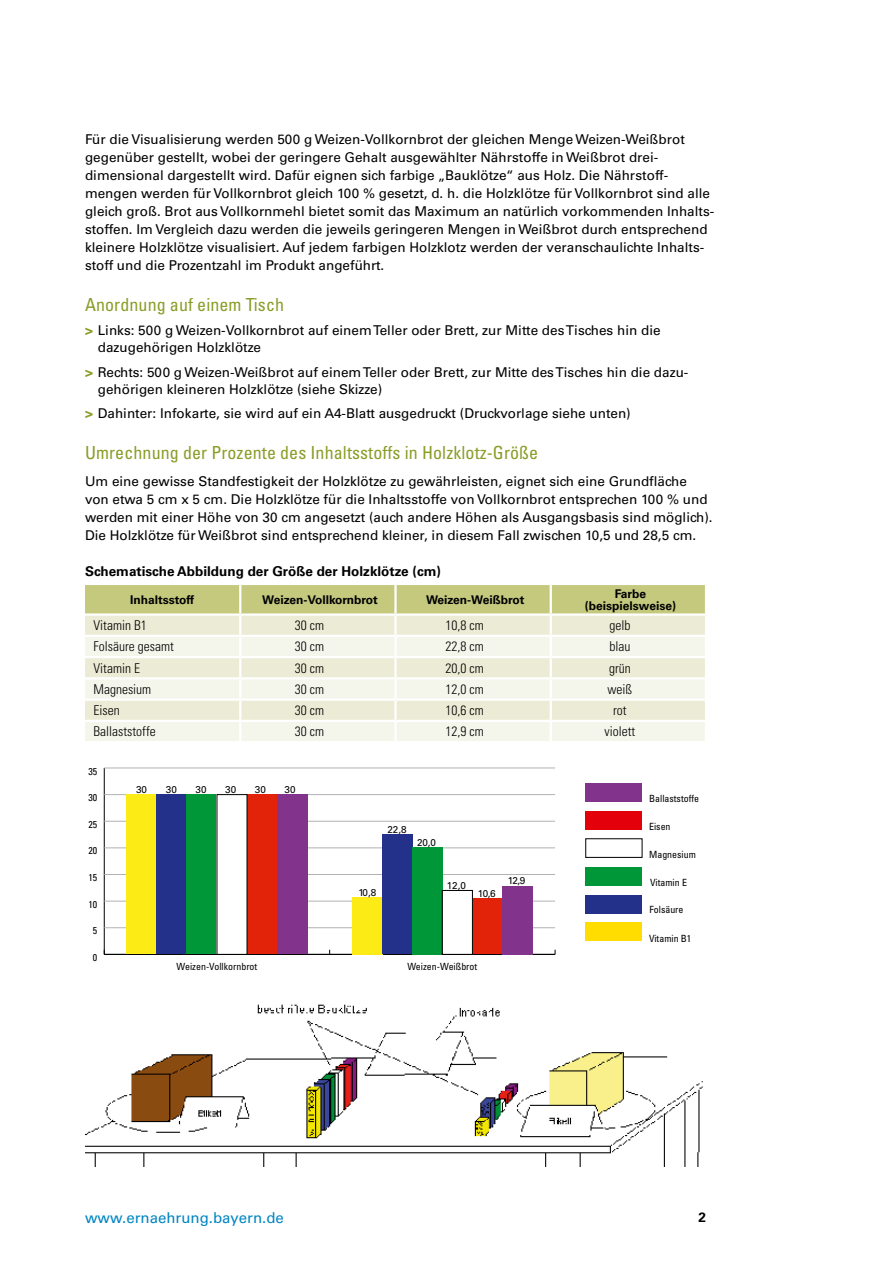
<style>
.page{position:relative;width:893px;height:1263px;background:#fff}
.page>*{position:absolute;margin:0;border:0;box-sizing:border-box;transform-origin:0 0}
.Innenseiten_I_Zwischenhead_gruen{font:condensed 18px "Univers";letter-spacing:.005em;color:#899d27}
.t1{font:15px "Univers";color:#0085c3}
.Innenseiten_I_Fliesstext{font:13.5px/18px "Univers";color:#000}
.Tabelle_T_Tabellentext{font:300 condensed 13.5px "Univers LT Std";color:#000}
.Innenseiten_I_Fliesstext-2{font:700 13.5px "Univers";color:#000}
.Tabelle_T_Kopfzeile{font:700 12px "Univers";color:#000}
.Bild{font:condensed 9.9px "Univers";color:#000}
.Bild-2{font:9.9px "Univers";color:#000}
.s1{font-weight:700;color:#899d27}
</style>
<div class="page">
<hr style="left:104px;top:768px;width:1px;height:186px;background:#000">
<hr style="left:104px;top:954px;width:451px;height:1px;background:#000">
<hr style="left:104px;top:927px;width:451px;height:1px;background:#b1b2b3">
<hr style="left:104px;top:901px;width:451px;height:1px;background:#b1b2b3">
<hr style="left:104px;top:874px;width:451px;height:1px;background:#b1b2b3">
<hr style="left:104px;top:848px;width:451px;height:1px;background:#b1b2b3">
<hr style="left:104px;top:821px;width:451px;height:1px;background:#b1b2b3">
<hr style="left:104px;top:794px;width:451px;height:1px;background:#b1b2b3">
<hr style="left:104px;top:768px;width:451px;height:1px;background:#b1b2b3">
<div style="left:586px;top:923px;width:56px;height:18px;background:#fd0"></div>
<div style="left:127px;top:795px;width:30px;height:159px;background:#fdeb15"></div>
<div style="left:352px;top:897px;width:30px;height:57px;background:#fdeb15"></div>
<div style="left:586px;top:895px;width:56px;height:18px;background:#24318a"></div>
<div style="left:157px;top:795px;width:30px;height:159px;background:#24318a"></div>
<div style="left:382px;top:834px;width:30px;height:120px;background:#24318a"></div>
<div style="left:586px;top:867px;width:56px;height:18px;background:#009738"></div>
<div style="left:187px;top:795px;width:30px;height:159px;background:#009738"></div>
<div style="left:412px;top:847px;width:30px;height:107px;background:#009738"></div>
<div style="left:585px;top:838px;width:57px;height:20px;border:1px solid #000"></div>
<div style="left:586px;top:811px;width:56px;height:18px;background:#e3000b"></div>
<div style="left:247px;top:795px;width:30px;height:159px;background:#e3220a"></div>
<div style="left:472px;top:898px;width:30px;height:56px;background:#e3220a"></div>
<div style="left:586px;top:783px;width:56px;height:18px;background:#82338b"></div>
<div style="left:277px;top:795px;width:30px;height:159px;background:#82338b"></div>
<div style="left:502px;top:886px;width:30px;height:68px;background:#82338b"></div>
<div style="left:217px;top:795px;width:30px;height:159px;background:#fff"></div>
<div style="left:442px;top:890px;width:30px;height:64px;background:#fff"></div>
<div style="left:442px;top:890px;width:31px;height:65px;border:1px solid #000"></div>
<img style="left:85px;top:1004px;width:618px;height:163px">
<svg style="left:85px;top:585px;width:621px;height:156px;background:#e9ebd1"></svg>
<p class="Innenseiten_I_Fliesstext" style="left:85px;top:130px;width:631px">Für die Visualisierung werden 500 g Weizen-Vollkornbrot der gleichen Menge Weizen-Weißbrot gegenüber gestellt, wobei der geringere Gehalt ausgewählter Nährstoffe in Weißbrot drei&shy;dimensional dargestellt wird. Dafür eignen sich farbige „Bauklötze“ aus Holz. Die Nährstoff&shy;mengen werden für Vollkornbrot gleich 100 % gesetzt, d. h. die Holzklötze für Vollkornbrot sind alle gleich groß. Brot aus Vollkornmehl bietet somit das Maximum an natürlich vorkommenden Inhalts&shy;stoffen. Im Vergleich dazu werden die jeweils geringeren Mengen in Weißbrot durch entsprechend kleinere Holzklötze visualisiert. Auf jedem farbigen Holzklotz werden der veranschaulichte Inhalts&shy;stoff und die Prozentzahl im Produkt angeführt.</p>
<h2 class="Innenseiten_I_Zwischenhead_gruen" style="left:85px;top:293px;width:201px">Anordnung auf einem Tisch</h2>
<p class="Innenseiten_I_Fliesstext" style="left:98px;top:322px;width:564px;line-height:17.4px;text-indent:-13px"><span class="s1">&gt;</span> Links: 500 g Weizen-Vollkornbrot auf einem Teller oder Brett, zur Mitte des Tisches hin die dazugehörigen Holzklötze</p>
<p class="Innenseiten_I_Fliesstext" style="left:98px;top:363px;width:592px;line-height:17.4px;text-indent:-13px"><span class="s1">&gt;</span> Rechts: 500 g Weizen-Weißbrot auf einem Teller oder Brett, zur Mitte des Tisches hin die dazu&shy;gehörigen kleineren Holzklötze (siehe Skizze)</p>
<p class="Innenseiten_I_Fliesstext" style="left:85px;top:404px;width:547px"><span class="s1">&gt;</span> Dahinter: Infokarte, sie wird auf ein A4-Blatt ausgedruckt (Druckvorlage siehe unten)</p>
<h2 class="Innenseiten_I_Zwischenhead_gruen" style="left:85px;top:441px;width:455px">Umrechnung der Prozente des Inhaltsstoffs in Holzklotz-Größe</h2>
<p class="Innenseiten_I_Fliesstext" style="left:85px;top:472px;width:629px">Um eine gewisse Standfestigkeit der Holzklötze zu gewährleisten, eignet sich eine Grundfläche von etwa 5 cm x 5 cm. Die Holzklötze für die Inhaltsstoffe von Vollkornbrot entsprechen 100 % und werden mit einer Höhe von 30 cm angesetzt (auch andere Höhen als Ausgangsbasis sind möglich).<br>Die Holzklötze für Weißbrot sind entsprechend kleiner, in diesem Fall zwischen 10,5 und 28,5 cm.</p>
<p class="Innenseiten_I_Fliesstext-2" style="left:85px;top:563px;width:357px">Schematische Abbildung der Größe der Holzklötze (cm)</p>
<p class="Tabelle_T_Kopfzeile" style="left:130px;top:593px;width:66px">Inhaltsstoff</p>
<p class="Tabelle_T_Kopfzeile" style="left:262px;top:593px;width:117px">Weizen-Vollkornbrot</p>
<p class="Tabelle_T_Kopfzeile" style="left:426px;top:593px;width:100px">Weizen-Weißbrot</p>
<p class="Tabelle_T_Kopfzeile" style="left:615px;top:587px;width:33px">Farbe</p>
<p class="Tabelle_T_Kopfzeile" style="left:585px;top:599px;width:93px">(beispielsweise)</p>
<p class="Tabelle_T_Tabellentext" style="left:94px;top:617px;width:55px">Vitamin B1</p>
<p class="Tabelle_T_Tabellentext" style="left:295px;top:617px;width:31px">30 cm</p>
<p class="Tabelle_T_Tabellentext" style="left:445px;top:617px;width:40px">10,8 cm</p>
<p class="Tabelle_T_Tabellentext" style="left:609px;top:617px;width:22px">gelb</p>
<p class="Tabelle_T_Tabellentext" style="left:94px;top:638px;width:82px">Folsäure gesamt</p>
<p class="Tabelle_T_Tabellentext" style="left:295px;top:638px;width:31px">30 cm</p>
<p class="Tabelle_T_Tabellentext" style="left:445px;top:638px;width:40px">22,8 cm</p>
<p class="Tabelle_T_Tabellentext" style="left:609px;top:638px;width:22px">blau</p>
<p class="Tabelle_T_Tabellentext" style="left:94px;top:660px;width:48px">Vitamin E</p>
<p class="Tabelle_T_Tabellentext" style="left:295px;top:660px;width:31px">30 cm</p>
<p class="Tabelle_T_Tabellentext" style="left:445px;top:660px;width:40px">20,0 cm</p>
<p class="Tabelle_T_Tabellentext" style="left:609px;top:660px;width:23px">grün</p>
<p class="Tabelle_T_Tabellentext" style="left:94px;top:681px;width:59px">Magnesium</p>
<p class="Tabelle_T_Tabellentext" style="left:295px;top:681px;width:31px">30 cm</p>
<p class="Tabelle_T_Tabellentext" style="left:445px;top:681px;width:40px">12,0 cm</p>
<p class="Tabelle_T_Tabellentext" style="left:607px;top:681px;width:26px">weiß</p>
<p class="Tabelle_T_Tabellentext" style="left:94px;top:702px;width:28px">Eisen</p>
<p class="Tabelle_T_Tabellentext" style="left:295px;top:702px;width:31px">30 cm</p>
<p class="Tabelle_T_Tabellentext" style="left:445px;top:702px;width:40px">10,6 cm</p>
<p class="Tabelle_T_Tabellentext" style="left:613px;top:702px;width:15px">rot</p>
<p class="Tabelle_T_Tabellentext" style="left:94px;top:723px;width:64px">Ballaststoffe</p>
<p class="Tabelle_T_Tabellentext" style="left:295px;top:723px;width:31px">30 cm</p>
<p class="Tabelle_T_Tabellentext" style="left:445px;top:723px;width:40px">12,9 cm</p>
<p class="Tabelle_T_Tabellentext" style="left:604px;top:723px;width:32px">violett</p>
<p class="Bild" style="left:88px;top:765px;width:10px">35</p>
<p class="Bild" style="left:88px;top:791px;width:10px">30</p>
<p class="Bild" style="left:88px;top:818px;width:10px">25</p>
<p class="Bild" style="left:88px;top:845px;width:10px">20</p>
<p class="Bild" style="left:88px;top:871px;width:10px">15</p>
<p class="Bild" style="left:88px;top:898px;width:10px">10</p>
<p class="Bild" style="left:93px;top:924px;width:6px">5</p>
<p class="Bild" style="left:93px;top:951px;width:6px">0</p>
<p class="Bild-2" style="left:136px;top:783px;width:13px">30</p>
<p class="Bild-2" style="left:166px;top:783px;width:13px">30</p>
<p class="Bild-2" style="left:196px;top:783px;width:13px">30</p>
<p class="Bild-2" style="left:225px;top:783px;width:13px">30</p>
<p class="Bild-2" style="left:255px;top:783px;width:13px">30</p>
<p class="Bild-2" style="left:285px;top:783px;width:13px">30</p>
<p class="Bild-2" style="left:387px;top:824px;width:21px">22,8</p>
<p class="Bild-2" style="left:417px;top:837px;width:20px">20,0</p>
<p class="Bild-2" style="left:358px;top:886px;width:19px">10,8</p>
<p class="Bild-2" style="left:447px;top:879px;width:21px">12,0</p>
<p class="Bild-2" style="left:478px;top:888px;width:19px">10,6</p>
<p class="Bild-2" style="left:508px;top:874px;width:19px">12,9</p>
<p class="Bild" style="left:177px;top:961px;width:82px">Weizen-Vollkornbrot</p>
<p class="Bild" style="left:407px;top:961px;width:71px">Weizen-Weißbrot</p>
<p class="Bild" style="left:649px;top:792px;width:52px">Ballaststoffe</p>
<p class="Bild" style="left:649px;top:820px;width:23px">Eisen</p>
<p class="Bild" style="left:649px;top:848px;width:48px">Magnesium</p>
<p class="Bild" style="left:650px;top:876px;width:38px">Vitamin E</p>
<p class="Bild" style="left:649px;top:903px;width:36px">Folsäure</p>
<p class="Bild" style="left:649px;top:932px;width:44px">Vitamin B1</p>
<p class="t1" style="left:85px;top:1209px;width:200px">www.ernaehrung.bayern.de</p>
<p class="Innenseiten_I_Fliesstext-2" style="left:698px;top:1209px;width:9px">2</p>
</div>
